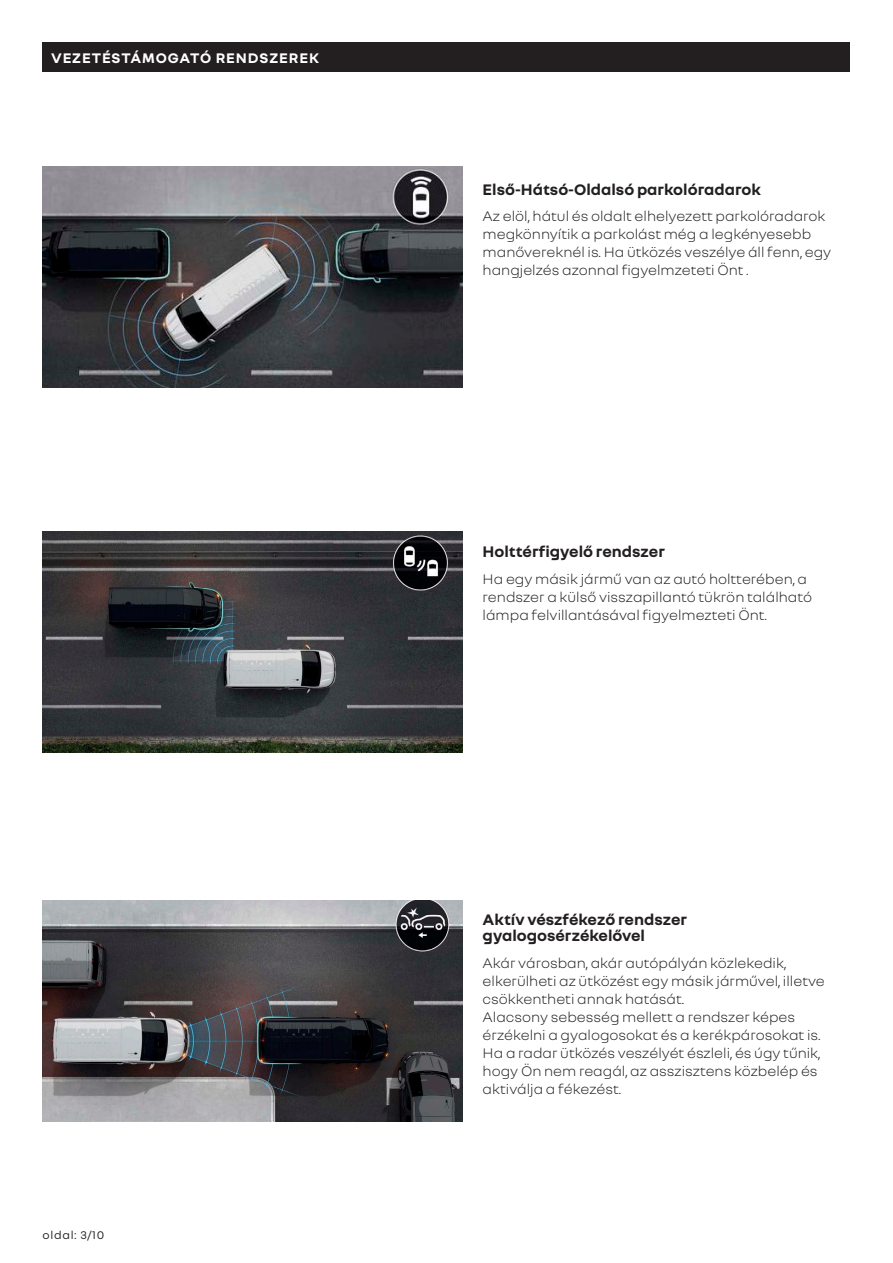
<style>
.page{position:relative;width:893px;height:1263px;background:#fff}
.page>*{position:absolute;margin:0;border:0;box-sizing:border-box;transform-origin:0 0}
.t1{font:700 16.5px/16.5px "Nouvel R";color:#231f20}
.t2{font:300 15px/18px "Nouvel R";color:#231f20}
.titulek{font:700 15px "Nouvel R";letter-spacing:.06em;color:#fff}
.t3{font:12px "Nouvel R";letter-spacing:.06em;color:#231f20}
</style>
<div class="page">
<div style="left:43px;top:43px;width:807px;height:29px;background:#231f20"></div>
<img style="left:43px;top:900px;width:419px;height:221px">
<img style="left:43px;top:531px;width:419px;height:221px">
<img style="left:43px;top:166px;width:419px;height:221px">
<p class="titulek" style="left:51px;top:48px;width:270px">VEZETÉSTÁMOGATÓ RENDSZEREK</p>
<p class="t3" style="left:43px;top:1227px;width:63px">oldal: 3/10</p>
<p class="t1" style="left:483px;top:180px;width:280px">Első-Hátsó-Oldalsó parkolóradarok</p>
<p class="t2" style="left:483px;top:206px;width:350px">Az elöl, hátul és oldalt elhelyezett parkolóradarok megkönnyítik a parkolást még a legkényesebb manővereknél is. Ha ütközés veszélye áll fenn, egy hangjelzés azonnal figyelmzeteti Önt .</p>
<p class="t1" style="left:483px;top:543px;width:184px">Holttérfigyelő rendszer</p>
<p class="t2" style="left:483px;top:569px;width:331px">Ha egy másik jármű van az autó holtterében, a rendszer a külső visszapillantó tükrön található lámpa felvillantásával figyelmezteti Önt.</p>
<p class="t1" style="left:483px;top:910px;width:206px">Aktív vészfékező rendszer gyalogosérzékelővel</p>
<p class="t2" style="left:483px;top:953px;width:344px">Akár városban, akár autópályán közlekedik, elkerülheti az ütközést egy másik járművel, illetve csökkentheti annak hatását.</p>
<p class="t2" style="left:483px;top:1007px;width:339px">Alacsony sebesség mellett a rendszer képes érzékelni a gyalogosokat és a kerékpárosokat is.<br>Ha a radar ütközés veszélyét észleli, és úgy tűnik, hogy Ön nem reagál, az asszisztens közbelép és aktiválja a fékezést.</p>
</div>
